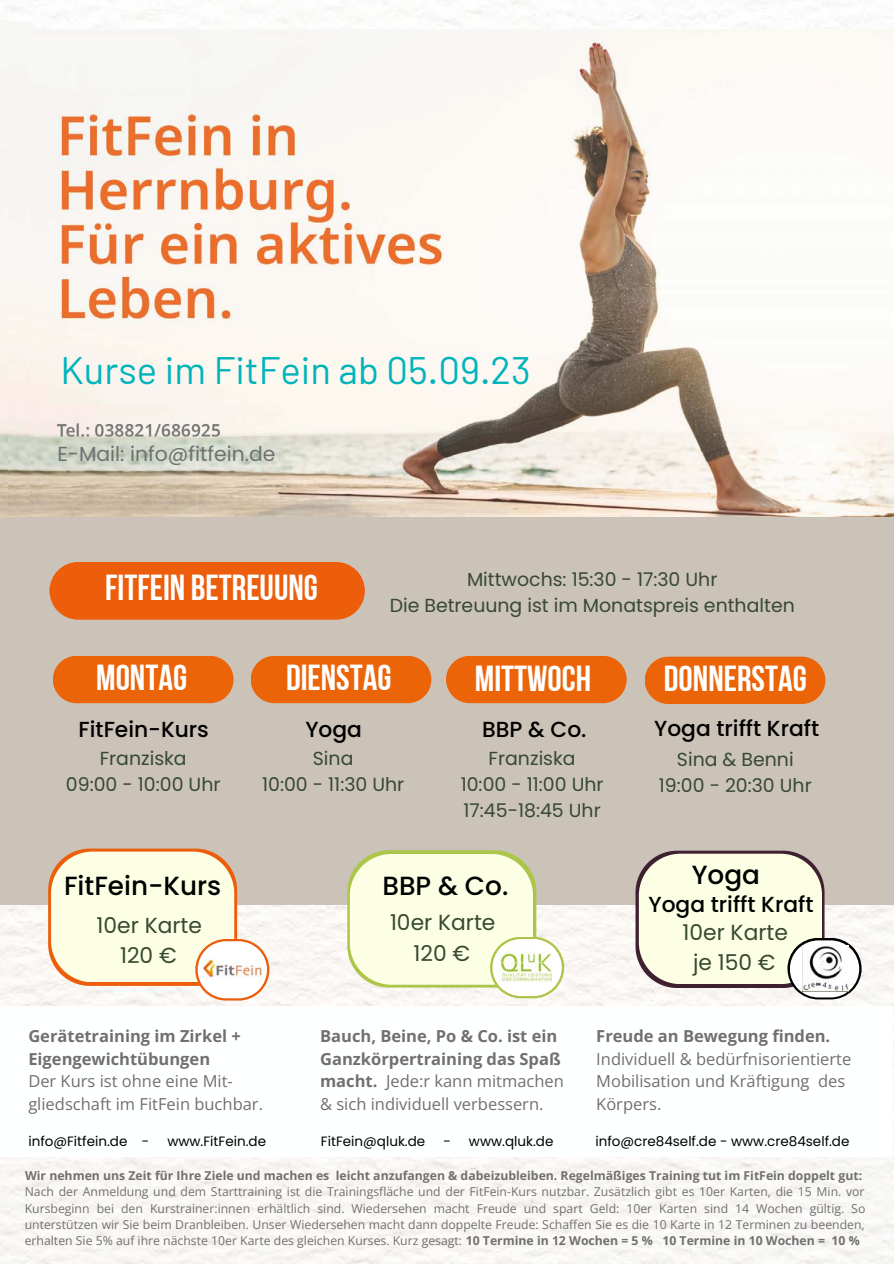
<style>
.page{position:relative;width:894px;height:1264px;background:#fff}
.page>*{position:absolute;margin:0;border:0;box-sizing:border-box;transform-origin:0 0}
.t1{font:38.25px "Barlow";color:#01b4bb}
.t2{font:36px "Bebas Neue Cyrillic";color:#fff}
.t3{font:500 26.25px "Poppins";color:#000}
.t4{font:500 21.75px "Poppins";color:#000}
.t5{font:21.75px "Poppins";color:#37492f}
.t6{font:20.25px "Poppins";color:#707070}
.t7{font:18.9px "Poppins";color:#37492f}
.t8{font:700 16.5px/22.5px "Open Sans";color:#707070}
.t9{font:16.5px/22.5px "Open Sans";color:#707070}
.t10{font:13.5px "Poppins";color:#000}
.t11{font:12.3px/16.4px "Open Sans";color:#707070;text-align:justify}
.t12{font:700 12.3px "Open Sans";color:#707070}
.s1{font-weight:400}
.s2{font-weight:700}
</style>
<div class="page">
<img style="left:0;top:0;width:893px;height:1263px">
<img style="left:0;top:21px;width:32px;height:496px">
<div style="left:0;top:1006px;width:893px;height:150px;background:#feffff"></div>
<div style="left:0;top:518px;width:893px;height:386px;background:#cbc2b8"></div>
<div style="left:49px;top:562px;width:316px;height:57px;background:#ec5e0c;border-radius:29px"></div>
<img style="left:31px;top:29px;width:862px;height:488px">
<div style="left:48px;top:346px;width:432px;height:58px;background:#fcf7ef"></div>
<div style="left:53px;top:655px;width:180px;height:48px;background:#ec6408;border-radius:24px"></div>
<svg style="left:347px;top:850px;width:217px;height:148px"></svg>
<img style="left:499px;top:951px;width:52px;height:30px">
<svg style="left:635px;top:850px;width:226px;height:149px"></svg>
<img style="left:802px;top:945px;width:46px;height:46px">
<div style="left:446px;top:655px;width:180px;height:48px;background:#ec6408;border-radius:24px"></div>
<div style="left:250px;top:655px;width:181px;height:48px;background:#ec6408;border-radius:24px"></div>
<svg style="left:48px;top:848px;width:221px;height:152px"></svg>
<img style="left:202px;top:959px;width:60px;height:18px">
<div style="left:644px;top:656px;width:181px;height:48px;background:#ec6408;border-radius:24px"></div>
<div style="left:0;top:517px;width:893px;height:27px;background:#cbc2b8"></div>
<p class="t1" style="left:60px;top:345px;width:471px">Kurse im FitFein ab 05.09.23</p>
<p class="t6" style="left:57px;top:440px;width:219px">E-Mail: info@fitfein.de</p>
<p class="t2" style="left:105px;top:573px;width:214px">FITFEIN BETREUUNG</p>
<p class="t7" style="left:467px;top:566px;width:252px">Mittwochs: 15:30 - 17:30 Uhr</p>
<p class="t7" style="left:389px;top:592px;width:406px">Die Betreuung ist im Monatspreis enthalten</p>
<p class="t2" style="left:96px;top:663px;width:92px">MONTAG</p>
<p class="t2" style="left:286px;top:663px;width:107px">DIENSTAG</p>
<p class="t2" style="left:474px;top:664px;width:118px">MITTWOCH</p>
<p class="t2" style="left:663px;top:664px;width:144px">DONNERSTAG</p>
<p class="t4" style="left:79px;top:714px;width:132px">FitFein-Kurs</p>
<p class="t4" style="left:305px;top:714px;width:58px">Yoga</p>
<p class="t4" style="left:482px;top:714px;width:106px">BBP &amp; Co.</p>
<p class="t4" style="left:654px;top:713px;width:166px">Yoga trifft Kraft</p>
<p class="t7" style="left:100px;top:745px;width:88px">Franziska</p>
<p class="t7" style="left:66px;top:771px;width:156px">09:00 - 10:00 Uhr</p>
<p class="t3" style="left:64px;top:867px;width:159px">FitFein-Kurs</p>
<p class="t5" style="left:97px;top:910px;width:107px">10er Karte</p>
<p class="t5" style="left:120px;top:940px;width:58px">120 €</p>
<p class="t7" style="left:313px;top:745px;width:42px">Sina</p>
<p class="t7" style="left:262px;top:771px;width:144px">10:00 - 11:30 Uhr</p>
<p class="t7" style="left:488px;top:745px;width:88px">Franziska</p>
<p class="t7" style="left:460px;top:771px;width:144px">10:00 - 11:00 Uhr</p>
<p class="t7" style="left:463px;top:797px;width:139px">17:45-18:45 Uhr</p>
<p class="t3" style="left:382px;top:867px;width:127px">BBP &amp; Co.</p>
<p class="t5" style="left:390px;top:907px;width:107px">10er Karte</p>
<p class="t5" style="left:413px;top:938px;width:58px">120 €</p>
<p class="t7" style="left:676px;top:745px;width:118px">Sina &amp; Benni</p>
<p class="t7" style="left:658px;top:771px;width:154px">19:00 - 20:30 Uhr</p>
<p class="t3" style="left:691px;top:856px;width:70px">Yoga</p>
<p class="t5" style="left:682px;top:916px;width:107px">10er Karte</p>
<p class="t5" style="left:693px;top:947px;width:84px">je 150 €</p>
<p class="t4" style="left:648px;top:889px;width:166px">Yoga trifft Kraft</p>
<p class="t8" style="left:28px;top:1024px;width:214px">Gerätetraining im Zirkel +<br>Eigengewichtübungen</p>
<p class="t9" style="left:28px;top:1069px;width:236px">Der Kurs ist ohne eine Mit&shy;gliedschaft im FitFein buchbar.</p>
<p class="t8" style="left:320px;top:1024px;width:245px">Bauch, Beine, Po &amp; Co. ist ein<br>Ganzkörpertraining das Spaß macht. <span class="s1">Jede:r kann mitmachen &amp; sich individuell verbessern.</span></p>
<p class="t9" style="left:596px;top:1024px;width:256px"><span class="s2">Freude an Bewegung finden.<br></span>Individuell &amp; bedürfnisorientierte<br>Mobilisation und Kräftigung des<br>Körpers.</p>
<p class="t10" style="left:28px;top:1131px;width:122px">info@Fitfein.de -</p>
<p class="t10" style="left:167px;top:1131px;width:100px">www.FitFein.de</p>
<p class="t10" style="left:321px;top:1131px;width:106px">FitFein@qluk.de</p>
<p class="t10" style="left:443px;top:1131px;width:111px">- www.qluk.de</p>
<p class="t10" style="left:595px;top:1131px;width:255px">info@cre84self.de - www.cre84self.de</p>
<p class="t12" style="left:25px;top:1166px;width:838px">Wir nehmen uns Zeit für Ihre Ziele und machen es leicht anzufangen &amp; dabeizubleiben. Regelmäßiges Training tut im FitFein doppelt gut:</p>
<p class="t11" style="left:25px;top:1183px;width:841px">Nach der Anmeldung und dem Starttraining ist die Trainingsfläche und der FitFein-Kurs nutzbar. Zusätzlich gibt es 10er Karten, die 15 Min. vor Kursbeginn bei den Kurstrainer:innen erhältlich sind. Wiedersehen macht Freude und spart Geld: 10er Karten sind 14 Wochen gültig. So unterstützen wir Sie beim Dranbleiben. Unser Wiedersehen macht dann doppelte Freude: Schaffen Sie es die 10 Karte in 12 Terminen zu beenden, erhalten Sie 5% auf ihre nächste 10er Karte des gleichen Kurses. Kurz gesagt: <span class="s2">10 Termine in 12 Wochen = 5 % 10 Termine in 10 Wochen = 10 %</span></p>
</div>
